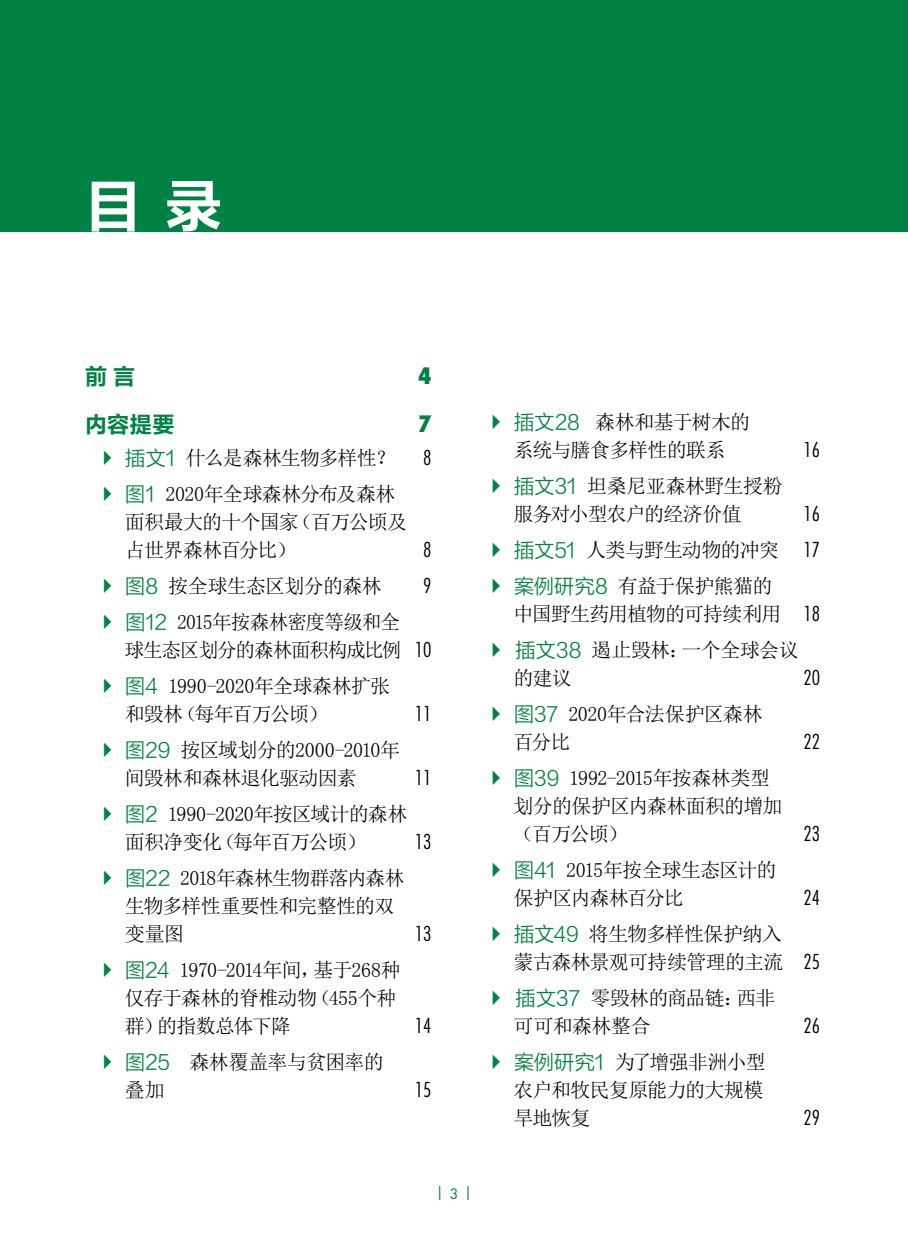
<style>
.page{position:relative;width:908px;height:1248px;background:#fff}
.page>*{position:absolute;margin:0;border:0;box-sizing:border-box;transform-origin:0 0}
.t1{font:56px "FZLTCHJW GB1 0";color:#fff}
.t2{font:22px "FZLTCHJW GB1 0";color:#008244}
.t3{font:800 condensed 22px "Futura Std";color:#008244}
.t4{font:20px/28px "Sim Sun";letter-spacing:-.04em;color:#000}
.t5{font:300 condensed 20px "Futura Std";color:#000}
.t6{font:20px "Sim Sun";letter-spacing:-.06em;color:#000}
.t7{font:14px "Futura Std";color:#008244}
.s1{font-family:"FZLTXIHJW GB1 0";color:#008244}
.s2{font-family:"Futura Std";font-weight:300;font-stretch:condensed}
</style>
<div class="page">
<div style="left:0;top:0;width:907px;height:232px;background:#008244"></div>
<h1 class="t1" style="left:85px;top:173px;width:138px">目 录</h1>
<p class="t2" style="left:85px;top:363px;width:52px">前 言</p>
<p class="t3" style="left:418px;top:362px;width:15px">4</p>
<p class="t2" style="left:85px;top:411px;width:91px">内容提要</p>
<p class="t3" style="left:418px;top:409px;width:15px">7</p>
<p class="t6" style="left:125px;top:448px;width:271px"><span class="s1">插文1</span> 什么是森林生物多样性？</p>
<p class="t5" style="left:423px;top:446px;width:10px">8</p>
<p class="t4" style="left:125px;top:480px;width:284px"><span class="s1">图1</span> 2020年全球森林分布及森林面积最大的十个国家（百万公顷及占世界森林百分比）</p>
<p class="t5" style="left:423px;top:538px;width:10px">8</p>
<p class="t4" style="left:125px;top:572px;width:258px"><span class="s1">图8</span> 按全球生态区划分的森林</p>
<p class="t5" style="left:423px;top:574px;width:10px">9</p>
<p class="t4" style="left:125px;top:608px;width:308px"><span class="s1">图12</span> 2015年按森林密度等级和全<br>球生态区划分的森林面积构成比例 <span class="s2">10</span></p>
<p class="t4" style="left:125px;top:672px;width:267px"><span class="s1">图4</span> 1990-2020年全球森林扩张和毁林（每年百万公顷）</p>
<p class="t5" style="left:414px;top:702px;width:18px">11</p>
<p class="t4" style="left:125px;top:736px;width:277px"><span class="s1">图29</span> 按区域划分的2000-2010年间毁林和森林退化驱动因素</p>
<p class="t4" style="left:125px;top:800px;width:284px"><span class="s1">图2</span> 1990-2020年按区域计的森林面积净变化（每年百万公顷）</p>
<p class="t4" style="left:125px;top:863px;width:281px"><span class="s1">图22</span> 2018年森林生物群落内森林生物多样性重要性和完整性的双变量图</p>
<p class="t4" style="left:125px;top:955px;width:277px"><span class="s1">图24</span> 1970-2014年间，基于268种仅存于森林的脊椎动物（455个种群）的指数总体下降</p>
<p class="t4" style="left:125px;top:1047px;width:260px"><span class="s1">图25</span> 森林覆盖率与贫困率的叠加</p>
<p class="t5" style="left:414px;top:765px;width:18px">11</p>
<p class="t5" style="left:414px;top:829px;width:18px">13</p>
<p class="t5" style="left:414px;top:921px;width:18px">13</p>
<p class="t5" style="left:414px;top:1013px;width:18px">14</p>
<p class="t5" style="left:414px;top:1077px;width:18px">15</p>
<p class="t7" style="left:436px;top:1182px;width:38px">| 3 |</p>
<p class="t4" style="left:513px;top:408px;width:238px"><span class="s1">插文28</span> 森林和基于树木的系统与膳食多样性的联系</p>
<p class="t5" style="left:803px;top:438px;width:18px">16</p>
<p class="t4" style="left:513px;top:472px;width:270px"><span class="s1">插文31</span> 坦桑尼亚森林野生授粉服务对小型农户的经济价值</p>
<p class="t5" style="left:803px;top:502px;width:18px">16</p>
<p class="t4" style="left:514px;top:532px;width:307px;line-height:36px"><span class="s1">插文51</span> 人类与野生动物的冲突 <span class="s2">17</span><span class="s1">案例研究8</span> 有益于保护熊猫的</p>
<p class="t4" style="left:513px;top:596px;width:308px;line-height:36px">中国野生药用植物的可持续利用 <span class="s2">18</span><span class="s1">插文38</span> 遏止毁林：一个全球会议</p>
<p class="t4" style="left:513px;top:664px;width:60px">的建议</p>
<p class="t5" style="left:803px;top:665px;width:18px">20</p>
<p class="t4" style="left:513px;top:700px;width:250px"><span class="s1">图37</span> 2020年合法保护区森林百分比</p>
<p class="t5" style="left:803px;top:729px;width:18px">22</p>
<p class="t4" style="left:513px;top:763px;width:270px"><span class="s1">图39</span> 1992-2015年按森林类型划分的保护区内森林面积的增加（百万公顷）</p>
<p class="t5" style="left:803px;top:821px;width:18px">23</p>
<p class="t4" style="left:513px;top:855px;width:264px"><span class="s1">图41</span> 2015年按全球生态区计的保护区内森林百分比</p>
<p class="t5" style="left:803px;top:885px;width:18px">24</p>
<p class="t4" style="left:513px;top:919px;width:308px"><span class="s1">插文49</span> 将生物多样性保护纳入<br>蒙古森林景观可持续管理的主流 <span class="s2">25</span></p>
<p class="t4" style="left:513px;top:983px;width:263px"><span class="s1">插文37</span> 零毁林的商品链：西非可可和森林整合</p>
<p class="t5" style="left:803px;top:1013px;width:18px">26</p>
<p class="t4" style="left:513px;top:1047px;width:254px"><span class="s1">案例研究1</span> 为了增强非洲小型农户和牧民复原能力的大规模旱地恢复</p>
<p class="t5" style="left:803px;top:1105px;width:18px">29</p>
</div>
